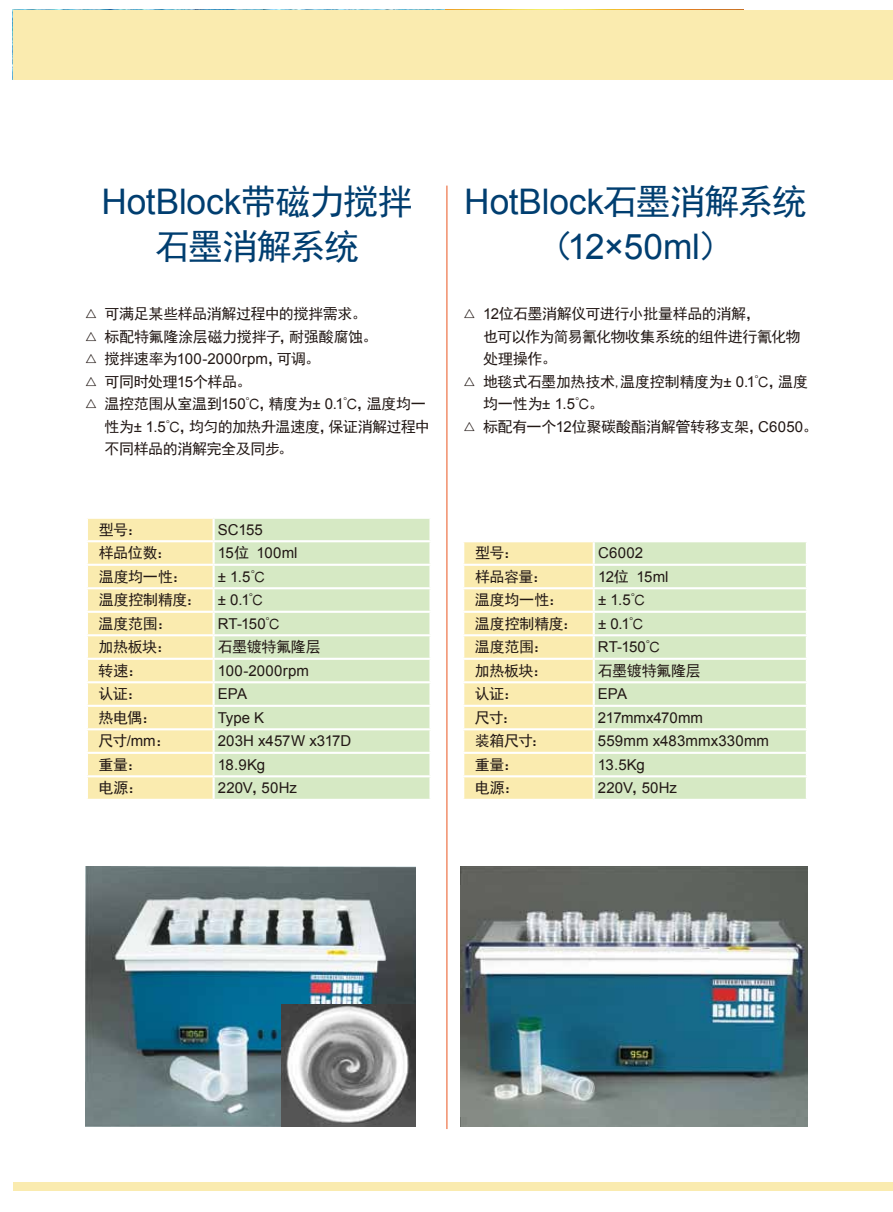
<style>
.page{position:relative;width:893px;height:1212px;background:#fff}
.page>*{position:absolute;margin:0;border:0;box-sizing:border-box;transform-origin:0 0}
.t1{font:35.25px/45px "Arial";letter-spacing:-.005em;color:#003e70;text-align:center}
.t2{font:35.25px "Sim Hei";letter-spacing:-.03em;color:#003e70}
.t3{font:15px/22.5px "Sim Hei";letter-spacing:-.025em;color:#221815}
.t4{font:15px "Arial";letter-spacing:.005em;color:#221815}
.t5{font:15px "Sim Hei";letter-spacing:-.045em;color:#221815}
.s1{font-family:"Sim Hei"}
.s2{font-size:12px}
.s3{font-family:"Sim Hei";font-size:12px}
.s4{font-family:"Arial"}
</style>
<div class="page">
<div style="left:14px;top:10px;width:879px;height:70px;background:#faebaf"></div>
<div style="left:14px;top:1182px;width:879px;height:9px;background:#faebaf"></div>
<img style="left:461px;top:867px;width:347px;height:260px">
<div style="left:464px;top:542px;width:129px;height:257px;background:#faebaf"></div>
<div style="left:595px;top:542px;width:211px;height:257px;background:#d6e9c4"></div>
<hr style="left:462px;top:564px;width:132px;height:2px;background:#fff">
<hr style="left:462px;top:587px;width:132px;height:2px;background:#fff">
<hr style="left:462px;top:611px;width:132px;height:2px;background:#fff">
<hr style="left:462px;top:634px;width:132px;height:2px;background:#fff">
<hr style="left:462px;top:658px;width:132px;height:2px;background:#fff">
<hr style="left:462px;top:681px;width:132px;height:2px;background:#fff">
<hr style="left:462px;top:705px;width:132px;height:2px;background:#fff">
<hr style="left:462px;top:728px;width:132px;height:2px;background:#fff">
<hr style="left:462px;top:752px;width:132px;height:2px;background:#fff">
<hr style="left:462px;top:775px;width:132px;height:2px;background:#fff">
<hr style="left:594px;top:564px;width:214px;height:2px;background:#fff">
<hr style="left:594px;top:587px;width:214px;height:2px;background:#fff">
<hr style="left:594px;top:611px;width:214px;height:2px;background:#fff">
<hr style="left:594px;top:634px;width:214px;height:2px;background:#fff">
<hr style="left:594px;top:658px;width:214px;height:2px;background:#fff">
<hr style="left:594px;top:681px;width:214px;height:2px;background:#fff">
<hr style="left:594px;top:705px;width:214px;height:2px;background:#fff">
<hr style="left:594px;top:728px;width:214px;height:2px;background:#fff">
<hr style="left:594px;top:752px;width:214px;height:2px;background:#fff">
<hr style="left:594px;top:775px;width:214px;height:2px;background:#fff">
<img style="left:461px;top:886px;width:347px;height:231px">
<hr style="left:446px;top:186px;width:1px;height:943px;background:#ea5520">
<div style="left:88px;top:519px;width:125px;height:280px;background:#faebaf"></div>
<div style="left:215px;top:519px;width:214px;height:280px;background:#d6e9c4"></div>
<hr style="left:86px;top:540px;width:128px;height:2px;background:#fff">
<hr style="left:86px;top:564px;width:128px;height:2px;background:#fff">
<hr style="left:86px;top:587px;width:128px;height:2px;background:#fff">
<hr style="left:86px;top:611px;width:128px;height:2px;background:#fff">
<hr style="left:86px;top:634px;width:128px;height:2px;background:#fff">
<hr style="left:86px;top:658px;width:128px;height:2px;background:#fff">
<hr style="left:86px;top:681px;width:128px;height:2px;background:#fff">
<hr style="left:86px;top:705px;width:128px;height:2px;background:#fff">
<hr style="left:86px;top:728px;width:128px;height:2px;background:#fff">
<hr style="left:86px;top:752px;width:128px;height:2px;background:#fff">
<hr style="left:86px;top:775px;width:128px;height:2px;background:#fff">
<hr style="left:214px;top:540px;width:218px;height:2px;background:#fff">
<hr style="left:214px;top:564px;width:218px;height:2px;background:#fff">
<hr style="left:214px;top:587px;width:218px;height:2px;background:#fff">
<hr style="left:214px;top:611px;width:218px;height:2px;background:#fff">
<hr style="left:214px;top:634px;width:218px;height:2px;background:#fff">
<hr style="left:214px;top:658px;width:218px;height:2px;background:#fff">
<hr style="left:214px;top:681px;width:218px;height:2px;background:#fff">
<hr style="left:214px;top:705px;width:218px;height:2px;background:#fff">
<hr style="left:214px;top:728px;width:218px;height:2px;background:#fff">
<hr style="left:214px;top:752px;width:218px;height:2px;background:#fff">
<hr style="left:214px;top:775px;width:218px;height:2px;background:#fff">
<img style="left:85px;top:866px;width:331px;height:261px">
<img style="left:282px;top:1004px;width:134px;height:123px">
<h1 class="t1" style="left:102px;top:179px;width:313px">HotBlock<span class="s1">带磁力搅拌</span></h1>
<h1 class="t2" style="left:155px;top:228px;width:206px">石墨消解系统</h1>
<p class="t3" style="left:85px;top:303px;width:294px"><span class="s2">△</span> 可满足某些样品消解过程中的搅拌需求。<span class="s2">△</span> 标配特氟隆涂层磁力搅拌子，耐强酸腐蚀。</p>
<p class="t4" style="left:85px;top:349px;width:237px"><span class="s3">△</span> <span class="s1">搅拌速率为</span>100-2000rpm<span class="s1">，可调。</span></p>
<p class="t3" style="left:85px;top:370px;width:168px"><span class="s2">△</span> 可同时处理<span class="s4">15</span>个样品。</p>
<p class="t3" style="left:85px;top:393px;width:342px"><span class="s2">△</span> 温控范围从室温到<span class="s4">150</span>℃，精度为<span class="s4">± 0.1</span>℃，温度均一</p>
<p class="t3" style="left:105px;top:415px;width:327px">性为<span class="s4">± 1.5</span>℃，均匀的加热升温速度，保证消解过程中</p>
<p class="t3" style="left:105px;top:438px;width:190px">不同样品的消解完全及同步。</p>
<p class="t3" style="left:99px;top:518px;width:45px">型号：</p>
<p class="t4" style="left:218px;top:520px;width:47px">SC155</p>
<p class="t3" style="left:99px;top:542px;width:74px">样品位数：</p>
<p class="t4" style="left:218px;top:543px;width:81px">15<span class="s1">位</span> 100ml</p>
<p class="t3" style="left:99px;top:565px;width:90px">温度均一性：</p>
<p class="t4" style="left:218px;top:567px;width:49px">± 1.5<span class="s1">℃</span></p>
<p class="t3" style="left:99px;top:588px;width:166px;line-height:23.5px">温度控制精度： <span class="s4">± 0.1</span>℃温度范围：</p>
<p class="t4" style="left:218px;top:614px;width:64px">RT-150<span class="s1">℃</span></p>
<p class="t3" style="left:99px;top:636px;width:74px">加热板块：</p>
<p class="t3" style="left:218px;top:636px;width:104px">石墨镀特氟隆层</p>
<p class="t3" style="left:99px;top:659px;width:45px">转速：</p>
<p class="t4" style="left:218px;top:661px;width:93px">100-2000rpm</p>
<p class="t3" style="left:99px;top:683px;width:45px">认证：</p>
<p class="t4" style="left:218px;top:684px;width:31px">EPA</p>
<p class="t3" style="left:99px;top:706px;width:59px">热电偶：</p>
<p class="t4" style="left:218px;top:708px;width:48px">Type K</p>
<p class="t3" style="left:99px;top:730px;width:73px">尺寸<span class="s4">/mm</span>：</p>
<p class="t4" style="left:218px;top:731px;width:135px">203H x457W x317D</p>
<p class="t3" style="left:99px;top:753px;width:45px">重量：</p>
<p class="t4" style="left:218px;top:755px;width:49px">18.9Kg</p>
<p class="t3" style="left:99px;top:777px;width:45px">电源：</p>
<p class="t4" style="left:218px;top:778px;width:81px">220V<span class="s1">，</span>50Hz</p>
<h1 class="t1" style="left:464px;top:179px;width:344px">HotBlock<span class="s1">石墨消解系统（</span>12×50ml<span class="s1">）</span></h1>
<p class="t3" style="left:463px;top:303px;width:298px"><span class="s2">△</span> <span class="s4">12</span>位石墨消解仪可进行小批量样品的消解，</p>
<p class="t5" style="left:483px;top:329px;width:319px">也可以作为简易氰化物收集系统的组件进行氰化物</p>
<p class="t3" style="left:483px;top:348px;width:75px">处理操作。</p>
<p class="t3" style="left:463px;top:370px;width:346px"><span class="s2">△</span> 地毯式石墨加热技术,温度控制精度为<span class="s4">± 0.1</span>℃，温度</p>
<p class="t3" style="left:483px;top:393px;width:122px">均一性为<span class="s4">± 1.5</span>℃。</p>
<p class="t3" style="left:463px;top:415px;width:356px"><span class="s2">△</span> 标配有一个<span class="s4">12</span>位聚碳酸酯消解管转移支架，<span class="s4">C6050</span>。</p>
<p class="t3" style="left:475px;top:542px;width:45px">型号：</p>
<p class="t4" style="left:598px;top:543px;width:47px">C6002</p>
<p class="t3" style="left:475px;top:565px;width:74px">样品容量：</p>
<p class="t4" style="left:598px;top:567px;width:72px">12<span class="s1">位</span> 15ml</p>
<p class="t3" style="left:475px;top:589px;width:90px">温度均一性：</p>
<p class="t4" style="left:598px;top:590px;width:49px">± 1.5<span class="s1">℃</span></p>
<p class="t3" style="left:475px;top:612px;width:104px">温度控制精度：</p>
<p class="t4" style="left:598px;top:614px;width:47px">± 0.1<span class="s1">℃</span></p>
<p class="t3" style="left:475px;top:636px;width:75px">温度范围：</p>
<p class="t4" style="left:598px;top:637px;width:64px">RT-150<span class="s1">℃</span></p>
<p class="t3" style="left:475px;top:659px;width:74px">加热板块：</p>
<p class="t3" style="left:598px;top:659px;width:104px">石墨镀特氟隆层</p>
<p class="t3" style="left:475px;top:683px;width:45px">认证：</p>
<p class="t4" style="left:598px;top:684px;width:31px">EPA</p>
<p class="t3" style="left:475px;top:706px;width:43px">尺寸：</p>
<p class="t4" style="left:598px;top:708px;width:107px">217mmx470mm</p>
<p class="t3" style="left:475px;top:730px;width:72px">装箱尺寸：</p>
<p class="t4" style="left:598px;top:731px;width:173px">559mm x483mmx330mm</p>
<p class="t3" style="left:475px;top:753px;width:45px">重量：</p>
<p class="t4" style="left:598px;top:755px;width:49px">13.5Kg</p>
<p class="t3" style="left:475px;top:777px;width:45px">电源：</p>
<p class="t4" style="left:598px;top:778px;width:81px">220V<span class="s1">，</span>50Hz</p>
</div>
